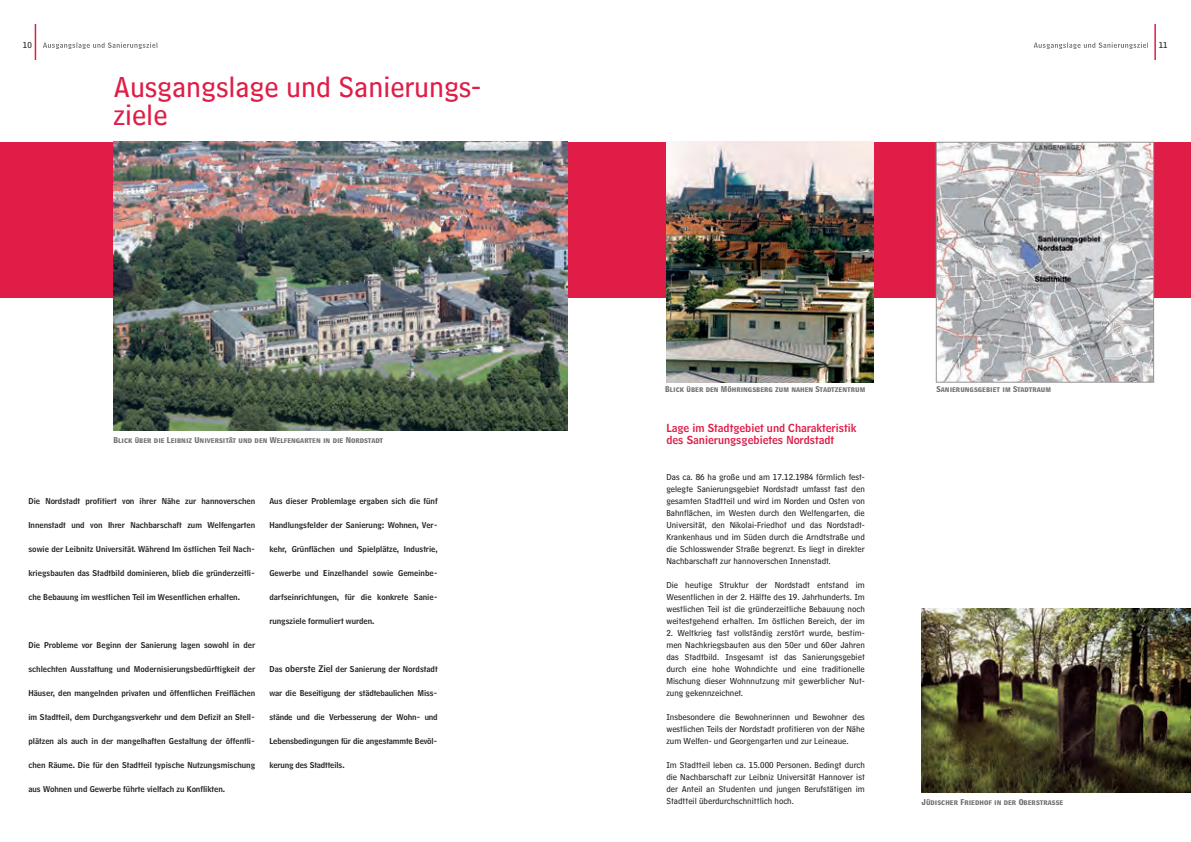
<style>
.page{position:relative;width:1191px;height:842px;background:#fff}
.page>*{position:absolute;margin:0;border:0;box-sizing:border-box;transform-origin:0 0}
.t1{font:30px/28px "HM Text";color:#df1d47}
.t2{font:11px/12px "HM Headline";color:#df1d47}
.t3{font:9px/12px "HM Text";color:#231f20;text-align:justify}
.t4{font:8px "HM Headline";color:#231f20}
.t5{font:7px "HM Big Caps";color:#6c6d70}
.s1{font-size:9px}
</style>
<div class="page">
<hr style="left:1154px;top:24px;width:1px;height:36px;background:#df1d47">
<hr style="left:35px;top:24px;width:1px;height:36px;background:#df1d47">
<div style="left:0;top:142px;width:1191px;height:156px;background:#df1d47"></div>
<img style="left:937px;top:144px;width:215px;height:237px">
<div style="left:935px;top:142px;width:219px;height:241px;border:1px solid #939598"></div>
<img style="left:113px;top:142px;width:454px;height:289px">
<svg style="left:43px;top:43px;width:38px;height:6px"></svg>
<svg style="left:1033px;top:43px;width:39px;height:6px"></svg>
<img style="left:666px;top:142px;width:207px;height:241px">
<img style="left:921px;top:608px;width:270px;height:185px">
<p class="t3" style="left:23px;top:40px;width:10px">10</p>
<p class="t3" style="left:1158px;top:40px;width:10px">11</p>
<h1 class="t1" style="left:113px;top:76px;width:369px">Ausgangslage und Sanierungs&shy;ziele</h1>
<p class="t5" style="left:113px;top:437px;width:271px">Blick über die Leibniz Universität und den Welfengarten in die Nordstadt</p>
<p class="t4" style="left:28px;top:498px;width:228px">Die Nordstadt profitiert von ihrer Nähe zur hannoverschen</p>
<p class="t4" style="left:28px;top:522px;width:228px">Innenstadt und von Ihrer Nachbarschaft zum Welfengarten</p>
<p class="t4" style="left:28px;top:546px;width:228px">sowie der Leibnitz Universität. Während Im östlichen Teil Nach-</p>
<p class="t4" style="left:28px;top:570px;width:228px">kriegsbauten das Stadtbild dominieren, blieb die gründerzeitli-</p>
<p class="t4" style="left:28px;top:594px;width:213px">che Bebauung im westlichen Teil im Wesentlichen erhalten.</p>
<p class="t4" style="left:28px;top:642px;width:228px">Die Probleme vor Beginn der Sanierung lagen sowohl in der</p>
<p class="t4" style="left:28px;top:666px;width:228px">schlechten Ausstattung und Modernisierungsbedürftigkeit der</p>
<p class="t4" style="left:28px;top:690px;width:228px">Häuser, den mangelnden privaten und öffentlichen Freiflächen</p>
<p class="t4" style="left:28px;top:714px;width:228px">im Stadtteil, dem Durchgangsverkehr und dem Defizit an Stell-</p>
<p class="t4" style="left:28px;top:738px;width:228px">plätzen als auch in der mangelhaften Gestaltung der öffentli-</p>
<p class="t4" style="left:28px;top:762px;width:228px">chen Räume. Die für den Stadtteil typische Nutzungsmischung</p>
<p class="t4" style="left:28px;top:786px;width:198px">aus Wohnen und Gewerbe führte vielfach zu Konflikten.</p>
<p class="t4" style="left:269px;top:498px;width:170px">Aus dieser Problemlage ergaben sich die fünf</p>
<p class="t4" style="left:269px;top:522px;width:170px">Handlungsfelder der Sanierung: Wohnen, Ver-</p>
<p class="t4" style="left:269px;top:546px;width:170px">kehr, Grünflächen und Spielplätze, Industrie,</p>
<p class="t4" style="left:269px;top:570px;width:170px">Gewerbe und Einzelhandel sowie Gemeinbe-</p>
<p class="t4" style="left:269px;top:594px;width:170px">darfseinrichtungen, für die konkrete Sanie-</p>
<p class="t4" style="left:269px;top:618px;width:107px">rungsziele formuliert wurden.</p>
<p class="t4" style="left:269px;top:666px;width:170px">Das <span class="s1">oberste Ziel</span> der Sanierung der Nordstadt</p>
<p class="t4" style="left:269px;top:690px;width:170px">war die Beseitigung der städtebaulichen Miss-</p>
<p class="t4" style="left:269px;top:714px;width:170px">stände und die Verbesserung der Wohn- und</p>
<p class="t4" style="left:269px;top:738px;width:170px">Lebensbedingungen für die angestammte Bevöl-</p>
<p class="t4" style="left:269px;top:762px;width:77px">kerung des Stadtteils.</p>
<p class="t5" style="left:665px;top:386px;width:202px">Blick über den Möhringsberg zum nahen Stadtzentrum</p>
<p class="t2" style="left:666px;top:423px;width:192px">Lage im Stadtgebiet und Charakteristik des Sanierungsgebietes Nordstadt</p>
<p class="t3" style="left:666px;top:472px;width:200px">Das ca. 86 ha große und am 17.12.1984 förmlich fest&shy;gelegte Sanierungsgebiet Nordstadt umfasst fast den gesamten Stadtteil und wird im Norden und Osten von Bahnflächen, im Westen durch den Welfengarten, die Universität, den Nikolai-Friedhof und das Nordstadt-Krankenhaus und im Süden durch die Arndtstraße und die Schlosswender Straße begrenzt. Es liegt in direkter Nachbarschaft zur hannoverschen Innenstadt.</p>
<p class="t3" style="left:666px;top:580px;width:200px">Die heutige Struktur der Nordstadt entstand im Wesentlichen in der 2. Hälfte des 19. Jahrhunderts. Im westlichen Teil ist die gründerzeitliche Bebauung noch weitestgehend erhalten. Im östlichen Bereich, der im</p>
<p class="t3" style="left:666px;top:628px;width:200px">2. Weltkrieg fast vollständig zerstört wurde, bestim&shy;men Nachkriegsbauten aus den 50er und 60er Jahren das Stadtbild. Insgesamt ist das Sanierungsgebiet durch eine hohe Wohndichte und eine traditionelle Mischung dieser Wohnnutzung mit gewerblicher Nut&shy;zung gekennzeichnet.</p>
<p class="t3" style="left:666px;top:712px;width:200px">Insbesondere die Bewohnerinnen und Bewohner des westlichen Teils der Nordstadt profitieren von der Nähe zum Welfen- und Georgengarten und zur Leineaue.</p>
<p class="t3" style="left:666px;top:760px;width:200px">Im Stadtteil leben ca. 15.000 Personen. Bedingt durch die Nachbarschaft zur Leibniz Universität Hannover ist der Anteil an Studenten und jungen Berufstätigen im Stadtteil überdurchschnittlich hoch.</p>
<p class="t5" style="left:936px;top:386px;width:116px">Sanierungsgebiet im Stadtraum</p>
<p class="t5" style="left:921px;top:799px;width:143px">Jüdischer Friedhof in der Oberstraße</p>
</div>
